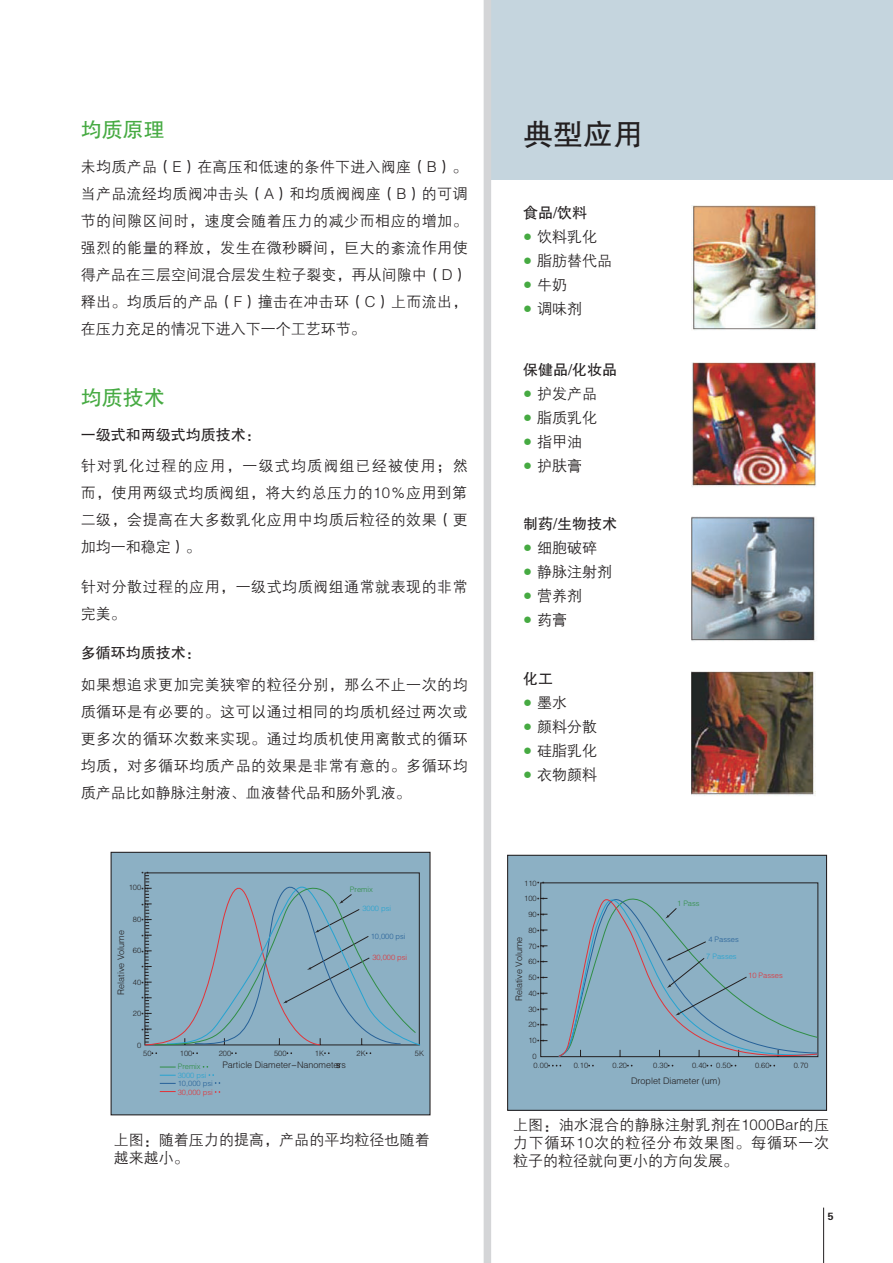
<style>
.page{position:relative;width:893px;height:1263px;background:#fff}
.page>*{position:absolute;margin:0;border:0;box-sizing:border-box;transform-origin:0 0}
.t1{font:30px "FZHTJW GB1 0";color:#231f20}
.t2{font:21px "FZHTJW GB1 0";color:#46aa42}
.t3{font:15px/27px "FZZDXJW GB1 0";letter-spacing:.005em;color:#231f20;text-align:justify}
.t4{font:15px "FZHTJW GB1 0";color:#231f20}
.t5{font:15px/27px "FZZDXJW GB1 0";letter-spacing:.035em;color:#231f20}
.t6{font:10.5px "FZDHTJW GB1 0";color:#231f20}
.t7{font:9px "FZZDXJW GB1 0";color:#231f20}
.t8{font:8.7px "Arial";color:#231f20}
.t9{font:7.5px/15.8px "FZZDXJW GB1 0";color:#231f20;text-align:right}
.t10{font:7.5px "FZZDXJW GB1 0";color:#e23338}
.t11{font:7.5px "FZZDXJW GB1 0";color:#266198}
.t12{font:7.5px "FZZDXJW GB1 0";color:#25a3d0}
.t13{font:7.5px "FZZDXJW GB1 0";color:#308e46}
.t14{font:6.75px "Arial";color:#231f20}
.s1{font-size:9px;color:#46aa42}
</style>
<div class="page">
<div style="left:490px;top:0;width:403px;height:180px;background:#c5d5de"></div>
<div style="left:484px;top:0;width:7px;height:1263px;background:#d4d5d7"></div>
<hr style="left:823px;top:1207px;width:1px;height:56px;background:#231f20">
<img style="left:691px;top:205px;width:126px;height:125px">
<img style="left:691px;top:362px;width:125px;height:125px">
<img style="left:691px;top:516px;width:124px;height:125px">
<img style="left:691px;top:671px;width:125px;height:125px">
<div style="left:111px;top:852px;width:319px;height:263px;background:#8cb0c4"></div>
<div style="left:111px;top:852px;width:320px;height:263px;border:1px solid #231f20"></div>
<svg style="left:160px;top:1066px;width:16px;height:1px"></svg>
<svg style="left:160px;top:1075px;width:16px;height:1px"></svg>
<svg style="left:160px;top:1083px;width:16px;height:1px"></svg>
<svg style="left:160px;top:1091px;width:16px;height:1px"></svg>
<svg style="left:166px;top:852px;width:255px;height:194px"></svg>
<svg style="left:144px;top:857px;width:272px;height:189px"></svg>
<div style="left:508px;top:855px;width:318px;height:255px;background:#8cb0c4"></div>
<div style="left:507px;top:855px;width:320px;height:256px;border:1px solid #231f20"></div>
<svg style="left:540px;top:882px;width:18px;height:175px"></svg>
<svg style="left:558px;top:882px;width:260px;height:2px"></svg>
<svg style="left:558px;top:1057px;width:260px;height:10px"></svg>
<svg style="left:558px;top:884px;width:260px;height:173px"></svg>
<h2 class="t2" style="left:81px;top:118px;width:85px">均质原理</h2>
<h1 class="t1" style="left:523px;top:118px;width:121px">典型应用</h1>
<p class="t3" style="left:81px;top:153px;width:388px">未均质产品（E）在高压和低速的条件下进入阀座（B）。当产品流经均质阀冲击头（A）和均质阀阀座（B）的可调节的间隙区间时，速度会随着压力的减少而相应的增加。强烈的能量的释放，发生在微秒瞬间，巨大的紊流作用使得产品在三层空间混合层发生粒子裂变，再从间隙中（D）释出。均质后的产品（F）撞击在冲击环（C）上而流出，在压力充足的情况下进入下一个工艺环节。</p>
<p class="t4" style="left:523px;top:205px;width:66px">食品/饮料</p>
<p class="t3" style="left:523px;top:224px;width:75px"><span class="s1">●</span> 饮料乳化</p>
<p class="t3" style="left:523px;top:248px;width:90px"><span class="s1">●</span> 脂肪替代品</p>
<p class="t3" style="left:523px;top:272px;width:45px"><span class="s1">●</span> 牛奶</p>
<p class="t3" style="left:523px;top:296px;width:60px"><span class="s1">●</span> 调味剂</p>
<h2 class="t2" style="left:81px;top:386px;width:85px">均质技术</h2>
<p class="t4" style="left:81px;top:426px;width:181px">一级式和两级式均质技术：</p>
<p class="t3" style="left:81px;top:452px;width:388px">针对乳化过程的应用，一级式均质阀组已经被使用；然而，使用两级式均质阀组，将大约总压力的10％应用到第二级，会提高在大多数乳化应用中均质后粒径的效果（更加均一和稳定）。</p>
<p class="t5" style="left:81px;top:573px;width:388px">针对分散过程的应用，一级式均质阀组通常就表现的非常完美。</p>
<p class="t4" style="left:81px;top:645px;width:121px">多循环均质技术：</p>
<p class="t3" style="left:81px;top:671px;width:388px">如果想追求更加完美狭窄的粒径分别，那么不止一次的均质循环是有必要的。这可以通过相同的均质机经过两次或更多次的循环次数来实现。通过均质机使用离散式的循环均质，对多循环均质产品的效果是非常有意的。多循环均质产品比如静脉注射液、血液替代品和肠外乳液。</p>
<p class="t14" style="left:141px;top:869px;width:9px">• •</p>
<p class="t14" style="left:141px;top:884px;width:9px">• •</p>
<p class="t14" style="left:141px;top:900px;width:9px">• •</p>
<p class="t14" style="left:141px;top:915px;width:9px">• •</p>
<p class="t14" style="left:141px;top:931px;width:9px">• •</p>
<p class="t14" style="left:141px;top:947px;width:9px">• •</p>
<p class="t14" style="left:141px;top:962px;width:9px">• •</p>
<p class="t14" style="left:141px;top:978px;width:9px">• •</p>
<p class="t14" style="left:141px;top:993px;width:9px">• •</p>
<p class="t14" style="left:141px;top:1009px;width:9px">• •</p>
<p class="t14" style="left:141px;top:1025px;width:9px">• •</p>
<p class="t9" style="left:129px;top:880px;width:14px">100</p>
<p class="t9" style="left:133px;top:911px;width:10px">80</p>
<p class="t9" style="left:133px;top:943px;width:10px">60</p>
<p class="t9" style="left:133px;top:974px;width:10px">40</p>
<p class="t9" style="left:133px;top:1006px;width:10px">20</p>
<p class="t9" style="left:137px;top:1037px;width:6px">0</p>
<p class="t7" style="left:116px;top:994px;width:66px;rotate:-90deg">Relative Volume</p>
<p class="t13" style="left:350px;top:885px;width:24px">Premix</p>
<p class="t12" style="left:362px;top:905px;width:30px">3000 psi</p>
<p class="t11" style="left:371px;top:932px;width:36px">10,000 psi</p>
<p class="t10" style="left:372px;top:953px;width:36px">30,000 psi</p>
<p class="t9" style="left:143px;top:1045px;width:10px">50</p>
<p class="t9" style="left:180px;top:1045px;width:14px">100</p>
<p class="t9" style="left:219px;top:1045px;width:14px">200</p>
<p class="t9" style="left:274px;top:1045px;width:14px">500</p>
<p class="t9" style="left:315px;top:1045px;width:11px">1K</p>
<p class="t9" style="left:357px;top:1045px;width:11px">2K</p>
<p class="t9" style="left:415px;top:1045px;width:11px">5K</p>
<p class="t13" style="left:178px;top:1063px;width:24px">Premix</p>
<p class="t12" style="left:178px;top:1071px;width:30px">3000 psi</p>
<p class="t11" style="left:178px;top:1079px;width:36px">10,000 psi</p>
<p class="t10" style="left:178px;top:1088px;width:36px">30,000 psi</p>
<p class="t7" style="left:222px;top:1060px;width:125px">Particle Diameter-Nanometers</p>
<p class="t8" style="left:336px;top:1059px;width:6px">s</p>
<p class="t3" style="left:114px;top:1131px;width:317px;line-height:18px">上图：随着压力的提高，产品的平均粒径也随着越来越小。</p>
<p class="t4" style="left:523px;top:362px;width:96px">保健品/化妆品</p>
<p class="t3" style="left:523px;top:381px;width:75px"><span class="s1">●</span> 护发产品</p>
<p class="t3" style="left:523px;top:405px;width:75px"><span class="s1">●</span> 脂质乳化</p>
<p class="t3" style="left:523px;top:429px;width:60px"><span class="s1">●</span> 指甲油</p>
<p class="t3" style="left:523px;top:453px;width:60px"><span class="s1">●</span> 护肤膏</p>
<p class="t4" style="left:523px;top:516px;width:96px">制药/生物技术</p>
<p class="t3" style="left:523px;top:535px;width:75px"><span class="s1">●</span> 细胞破碎</p>
<p class="t3" style="left:523px;top:559px;width:90px"><span class="s1">●</span> 静脉注射剂</p>
<p class="t3" style="left:523px;top:583px;width:60px"><span class="s1">●</span> 营养剂</p>
<p class="t3" style="left:523px;top:607px;width:45px"><span class="s1">●</span> 药膏</p>
<p class="t4" style="left:523px;top:670px;width:31px">化工</p>
<p class="t3" style="left:523px;top:689px;width:45px"><span class="s1">●</span> 墨水</p>
<p class="t3" style="left:523px;top:713px;width:75px"><span class="s1">●</span> 颜料分散</p>
<p class="t3" style="left:523px;top:737px;width:75px"><span class="s1">●</span> 硅脂乳化</p>
<p class="t3" style="left:523px;top:761px;width:75px"><span class="s1">●</span> 衣物颜料</p>
<p class="t9" style="left:524px;top:875px;width:14px">110<br>100<br>90<br>80<br>70<br>60<br>50<br>40<br>30<br>20<br>10<br>0</p>
<p class="t14" style="left:537px;top:879px;width:9px">• •</p>
<p class="t14" style="left:537px;top:894px;width:9px">• •</p>
<p class="t14" style="left:537px;top:910px;width:9px">• •</p>
<p class="t14" style="left:537px;top:926px;width:9px">• •</p>
<p class="t14" style="left:537px;top:942px;width:9px">• •</p>
<p class="t14" style="left:537px;top:957px;width:9px">• •</p>
<p class="t14" style="left:537px;top:973px;width:9px">• •</p>
<p class="t14" style="left:537px;top:989px;width:9px">• •</p>
<p class="t14" style="left:537px;top:1005px;width:9px">• •</p>
<p class="t14" style="left:537px;top:1021px;width:9px">• •</p>
<p class="t14" style="left:537px;top:1036px;width:9px">• •</p>
<p class="t7" style="left:514px;top:1001px;width:66px;rotate:-90deg">Relative Volume</p>
<p class="t13" style="left:677px;top:899px;width:24px">1 Pass</p>
<p class="t11" style="left:708px;top:936px;width:32px">4 Passes</p>
<p class="t12" style="left:706px;top:952px;width:32px">7 Passes</p>
<p class="t10" style="left:748px;top:972px;width:36px">10 Passes</p>
<p class="t9" style="left:534px;top:1058px;width:16px">0.00</p>
<p class="t9" style="left:574px;top:1058px;width:16px">0.10</p>
<p class="t9" style="left:612px;top:1058px;width:16px">0.20</p>
<p class="t9" style="left:653px;top:1058px;width:16px">0.30</p>
<p class="t9" style="left:692px;top:1058px;width:16px">0.40</p>
<p class="t9" style="left:716px;top:1058px;width:16px">0.50</p>
<p class="t9" style="left:755px;top:1058px;width:16px">0.60</p>
<p class="t9" style="left:794px;top:1058px;width:16px">0.70</p>
<p class="t7" style="left:631px;top:1076px;width:91px">Droplet Diameter (um)</p>
<p class="t3" style="left:513px;top:1116px;width:318px;line-height:18px">上图：油水混合的静脉注射乳剂在1000Bar的压力下循环10次的粒径分布效果图。每循环一次粒子的粒径就向更小的方向发展。</p>
<p class="t6" style="left:828px;top:1210px;width:7px">5</p>
</div>
